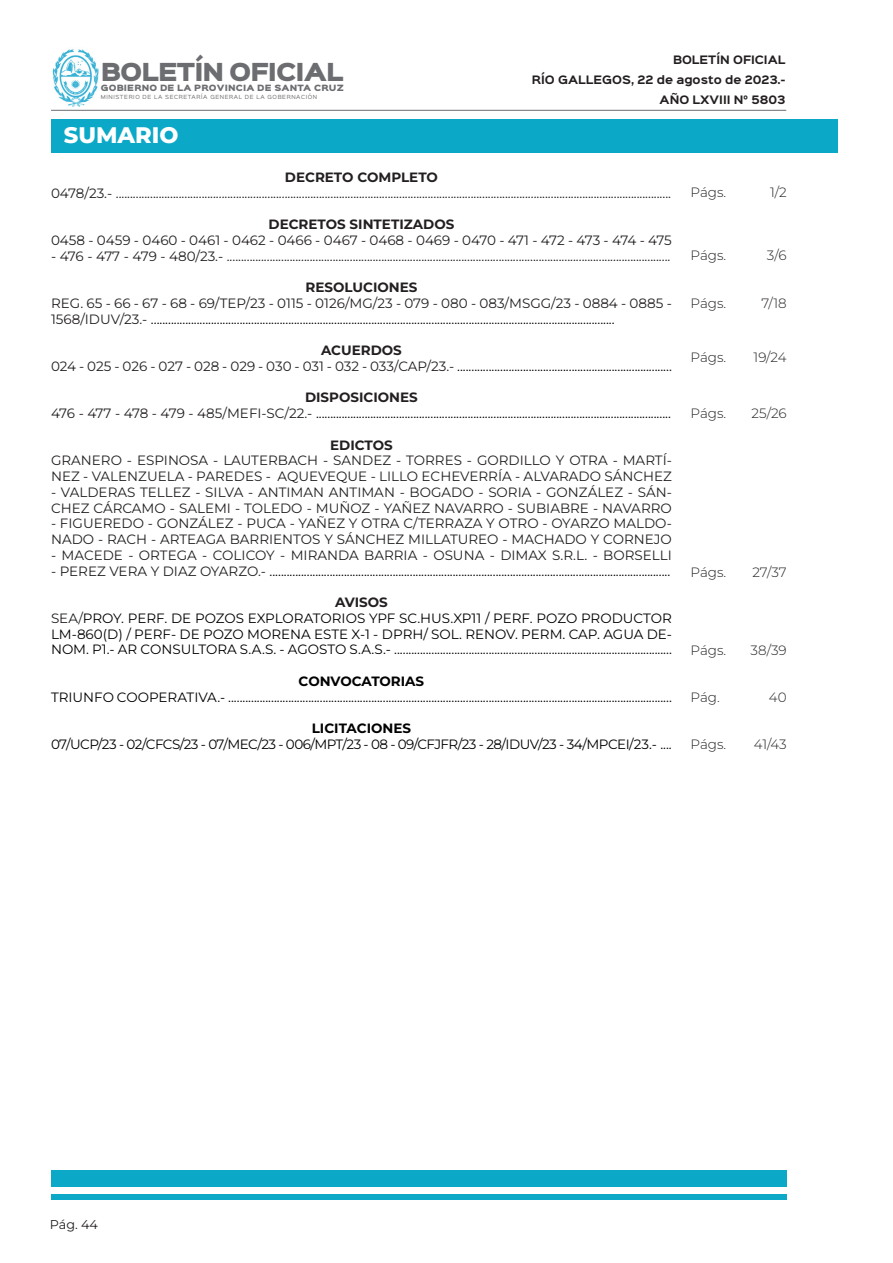
<style>
.page{position:relative;width:893px;height:1263px;background:#fff}
.page>*{position:absolute;margin:0;border:0;box-sizing:border-box;transform-origin:0 0}
.t1{font:800 22.5px "Montserrat";color:#fff}
.t2{font:22.35px "Sinkin Sans 900 X Black";letter-spacing:-.04em;color:#6c6d70}
.t3{font:13.5px/15.8px "Montserrat";color:#000}
.t4{font:13.5px/15.8px "Montserrat";color:#231f20}
.t5{font:13.5px "Montserrat";letter-spacing:-.04em;color:#000}
.t6{font:300 13.5px "Montserrat";color:#231f20}
.t7{font:700 13.5px "Montserrat";color:#231f20}
.t8{font:700 13.5px "Montserrat";color:#000}
.t9{font:12.75px "Montserrat";color:#231f20}
.t10{font:700 10.5px/20px "Sinkin Sans 700";color:#231f20;text-align:right}
.t11{font:7.8px "Sinkin Sans 900 X Black";letter-spacing:.02em;color:#6c6d70}
.t12{font:5.1px "Sinkin Sans 400";letter-spacing:.12em;color:#6c6d70}
.s1{color:#231f20}
</style>
<div class="page">
<img style="left:52px;top:49px;width:46px;height:57px">
<hr style="left:51px;top:110px;width:735px;height:1px;background:#6c6d70">
<div style="left:51px;top:1170px;width:736px;height:17px;background:#0ba9c7"></div>
<div style="left:51px;top:1194px;width:736px;height:5px;background:#0ba9c7"></div>
<div style="left:51px;top:119px;width:787px;height:33px;background:#0ba9c7"></div>
<h2 class="t2" style="left:101px;top:61px;width:244px">BOLETÍN OFICIAL</h2>
<p class="t11" style="left:101px;top:84px;width:245px">GOBIERNO DE LA PROVINCIA DE SANTA CRUZ</p>
<p class="t12" style="left:101px;top:93px;width:218px">MINISTERIO DE LA SECRETARÍA GENERAL DE LA GOBERNACIÓN</p>
<p class="t1" style="left:64px;top:120px;width:116px">SUMARIO</p>
<p class="t10" style="left:532px;top:50px;width:255px">BOLETÍN OFICIAL<br>RÍO GALLEGOS, 22 de agosto de 2023.-<br>AÑO LXVIII N° 5803</p>
<p class="t7" style="left:285px;top:167px;width:155px">DECRETO COMPLETO</p>
<p class="t4" style="left:51px;top:184px;width:621px">0478/23.- ..................................................................................................................................................................................................</p>
<p class="t7" style="left:269px;top:214px;width:187px">DECRETOS SINTETIZADOS</p>
<p class="t4" style="left:51px;top:232px;width:622px">0458 - 0459 - 0460 - 0461 - 0462 - 0466 - 0467 - 0468 - 0469 - 0470 - 471 - 472 - 473 - 474 - 475</p>
<p class="t4" style="left:51px;top:247px;width:621px">- 476 - 477 - 479 - 480/23.- ...........................................................................................................................................................</p>
<p class="t7" style="left:305px;top:277px;width:113px">RESOLUCIONES</p>
<p class="t3" style="left:51px;top:295px;width:622px"><span class="s1">REG. 65 - 66 - 67 - 68 - 69/TEP/23 - 0115 - 0126/MG/23 - 079 - 080 - 083/MSGG/23 - 0884 - 0885 -<br>1568/IDUV/23.-</span> ..................................................................................................................................................................</p>
<p class="t7" style="left:321px;top:340px;width:82px">ACUERDOS</p>
<p class="t3" style="left:51px;top:358px;width:622px"><span class="s1">024 - 025 - 026 - 027 - 028 - 029 - 030 - 031 - 032 - 033/CAP/23.-</span> ...........................................................................</p>
<p class="t7" style="left:305px;top:388px;width:114px">DISPOSICIONES</p>
<p class="t3" style="left:51px;top:405px;width:621px"><span class="s1">476 - 477 - 478 - 479 - 485/MEFI-SC/22.-</span> ............................................................................................................................</p>
<p class="t7" style="left:330px;top:435px;width:64px">EDICTOS</p>
<p class="t4" style="left:51px;top:452px;width:622px">GRANERO - ESPINOSA - LAUTERBACH - SANDEZ - TORRES - GORDILLO Y OTRA - MARTÍ-<br>NEZ - VALENZUELA - PAREDES - AQUEVEQUE - LILLO ECHEVERRÍA - ALVARADO SÁNCHEZ</p>
<p class="t4" style="left:51px;top:484px;width:622px">- VALDERAS TELLEZ - SILVA - ANTIMAN ANTIMAN - BOGADO - SORIA - GONZÁLEZ - SÁN-<br>CHEZ CÁRCAMO - SALEMI - TOLEDO - MUÑOZ - YAÑEZ NAVARRO - SUBIABRE - NAVARRO</p>
<p class="t4" style="left:51px;top:515px;width:622px">- FIGUEREDO - GONZÁLEZ - PUCA - YAÑEZ Y OTRA C/TERRAZA Y OTRO - OYARZO MALDO-<br>NADO - RACH - ARTEAGA BARRIENTOS Y SÁNCHEZ MILLATUREO - MACHADO Y CORNEJO</p>
<p class="t4" style="left:51px;top:547px;width:622px">- MACEDE - ORTEGA - COLICOY - MIRANDA BARRIA - OSUNA - DIMAX S.R.L. - BORSELLI</p>
<p class="t3" style="left:51px;top:562px;width:621px"><span class="s1">- PEREZ VERA Y DIAZ OYARZO.-</span> ............................................................................................................................................</p>
<p class="t7" style="left:335px;top:592px;width:54px">AVISOS</p>
<p class="t3" style="left:51px;top:610px;width:622px;text-align:justify"><span class="s1">SEA/</span>PROY. PERF. DE POZOS EXPLORATORIOS YPF SC.HUS.XP11 / PERF. POZO PRODUCTOR LM-860(D) / PERF- DE POZO MORENA ESTE X-1 - DPRH/ SOL. RENOV. PERM. CAP. AGUA DE-NOM. P1.- AR CONSULTORA S.A.S. - AGOSTO S.A.S.- .................................................................................................</p>
<p class="t8" style="left:299px;top:671px;width:127px">CONVOCATORIAS</p>
<p class="t3" style="left:51px;top:688px;width:622px">TRIUNFO COOPERATIVA.- ...........................................................................................................................................................</p>
<p class="t8" style="left:312px;top:718px;width:101px">LICITACIONES</p>
<p class="t5" style="left:51px;top:735px;width:622px">07/UCP/23 - 02/CFCS/23 - 07/MEC/23 - 006/MPT/23 - 08 - 09/CFJFR/23 - 28/IDUV/23 - 34/MPCEI/23.- ....</p>
<p class="t6" style="left:691px;top:183px;width:37px">Págs.</p>
<p class="t6" style="left:770px;top:183px;width:18px">1/2</p>
<p class="t6" style="left:691px;top:246px;width:37px">Págs.</p>
<p class="t6" style="left:767px;top:246px;width:21px">3/6</p>
<p class="t6" style="left:691px;top:294px;width:37px">Págs.</p>
<p class="t6" style="left:761px;top:294px;width:27px">7/18</p>
<p class="t6" style="left:691px;top:348px;width:37px">Págs.</p>
<p class="t6" style="left:754px;top:348px;width:35px">19/24</p>
<p class="t6" style="left:691px;top:404px;width:37px">Págs.</p>
<p class="t6" style="left:751px;top:404px;width:37px">25/26</p>
<p class="t6" style="left:691px;top:563px;width:37px">Págs.</p>
<p class="t6" style="left:752px;top:563px;width:36px">27/37</p>
<p class="t6" style="left:691px;top:641px;width:37px">Págs.</p>
<p class="t6" style="left:751px;top:641px;width:38px">38/39</p>
<p class="t6" style="left:691px;top:688px;width:31px">Pág.</p>
<p class="t6" style="left:769px;top:688px;width:19px">40</p>
<p class="t6" style="left:691px;top:735px;width:37px">Págs.</p>
<p class="t6" style="left:754px;top:735px;width:34px">41/43</p>
<p class="t9" style="left:50px;top:1215px;width:50px">Pág. 44</p>
</div>
